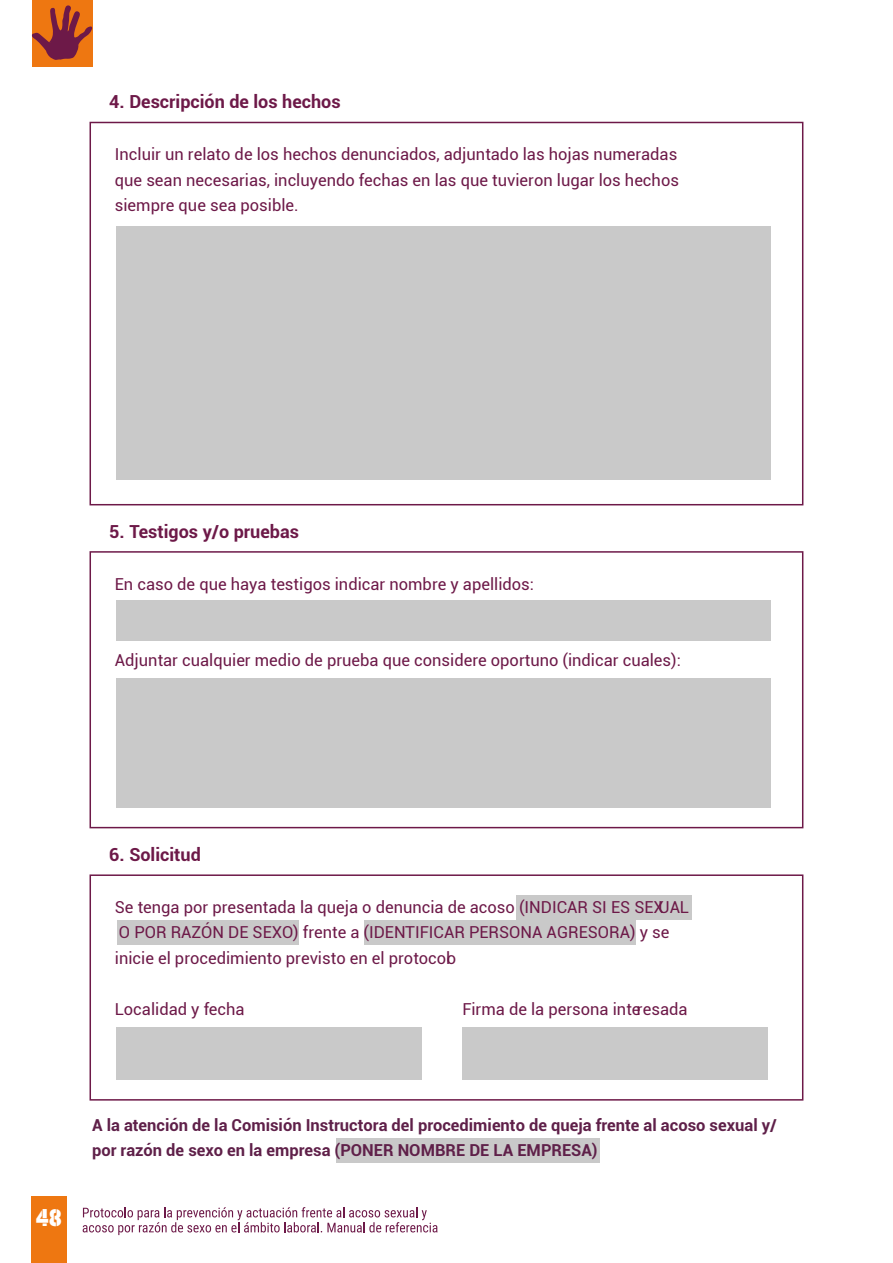
<style>
.page{position:relative;width:893px;height:1263px;background:#fff}
.page>*{position:absolute;margin:0;border:0;box-sizing:border-box;transform-origin:0 0}
.t1{font:24px "Korolev Military Stencil";color:#fff}
.t2{font:700 18px "Roboto";color:#6d1948}
.t3{font:16.5px/25.5px "Roboto";color:#6d1948;text-align:justify}
.t4{font:700 16.5px/25.5px "Roboto";color:#5f2049}
</style>
<div class="page">
<div style="left:516px;top:895px;width:176px;height:24px;background:#c9c9c9"></div>
<div style="left:117px;top:921px;width:182px;height:24px;background:#c9c9c9"></div>
<div style="left:364px;top:921px;width:272px;height:24px;background:#c9c9c9"></div>
<div style="left:337px;top:1138px;width:263px;height:24px;background:#c9c9c9"></div>
<div style="left:32px;top:1197px;width:35px;height:66px;background:#e71"></div>
<svg style="left:83px;top:1207px;width:355px;height:28px"></svg>
<div style="left:32px;top:0;width:60px;height:66px;background:#e71"></div>
<svg style="left:32px;top:5px;width:60px;height:55px"></svg>
<div style="left:90px;top:122px;width:713px;height:383px;border:2px solid #6d1948"></div>
<div style="left:90px;top:551px;width:713px;height:277px;border:2px solid #6d1948"></div>
<div style="left:90px;top:874px;width:713px;height:226px;border:2px solid #6d1948"></div>
<div style="left:116px;top:226px;width:654px;height:254px;background:#c9c9c9"></div>
<div style="left:116px;top:600px;width:654px;height:40px;background:#c9c9c9"></div>
<div style="left:116px;top:678px;width:654px;height:129px;background:#c9c9c9"></div>
<div style="left:116px;top:1027px;width:306px;height:53px;background:#c9c9c9"></div>
<div style="left:462px;top:1027px;width:306px;height:53px;background:#c9c9c9"></div>
<p class="t2" style="left:109px;top:89px;width:233px">4. Descripción de los hechos</p>
<p class="t3" style="left:115px;top:141px;width:566px">Incluir un relato de los hechos denunciados, adjuntado las hojas numeradas que sean necesarias, incluyendo fechas en las que tuvieron lugar los hechos siempre que sea posible.</p>
<p class="t2" style="left:109px;top:518px;width:191px">5. Testigos y/o pruebas</p>
<p class="t3" style="left:115px;top:570px;width:421px">En caso de que haya testigos indicar nombre y apellidos:</p>
<p class="t3" style="left:115px;top:647px;width:567px">Adjuntar cualquier medio de prueba que considere oportuno (indicar cuales):</p>
<p class="t2" style="left:109px;top:842px;width:93px">6. Solicitud</p>
<p class="t3" style="left:115px;top:893px;width:576px;text-align:left">Se tenga por presentada la queja o denuncia de acoso (INDICAR SI ES SEXUAL<br>O POR RAZÓN DE SEXO) frente a (IDENTIFICAR PERSONA AGRESORA) y se inicie el procedimiento previsto en el protocolo</p>
<p class="t3" style="left:115px;top:995px;width:131px">Localidad y fecha</p>
<p class="t3" style="left:462px;top:995px;width:227px">Firma de la persona interesada</p>
<h1 class="t1" style="left:36px;top:1202px;width:28px">48</h1>
<p class="t4" style="left:92px;top:1111px;width:686px">A la atención de la Comisión Instructora del procedimiento de queja frente al acoso sexual y/ por razón de sexo en la empresa (PONER NOMBRE DE LA EMPRESA)</p>
</div>
